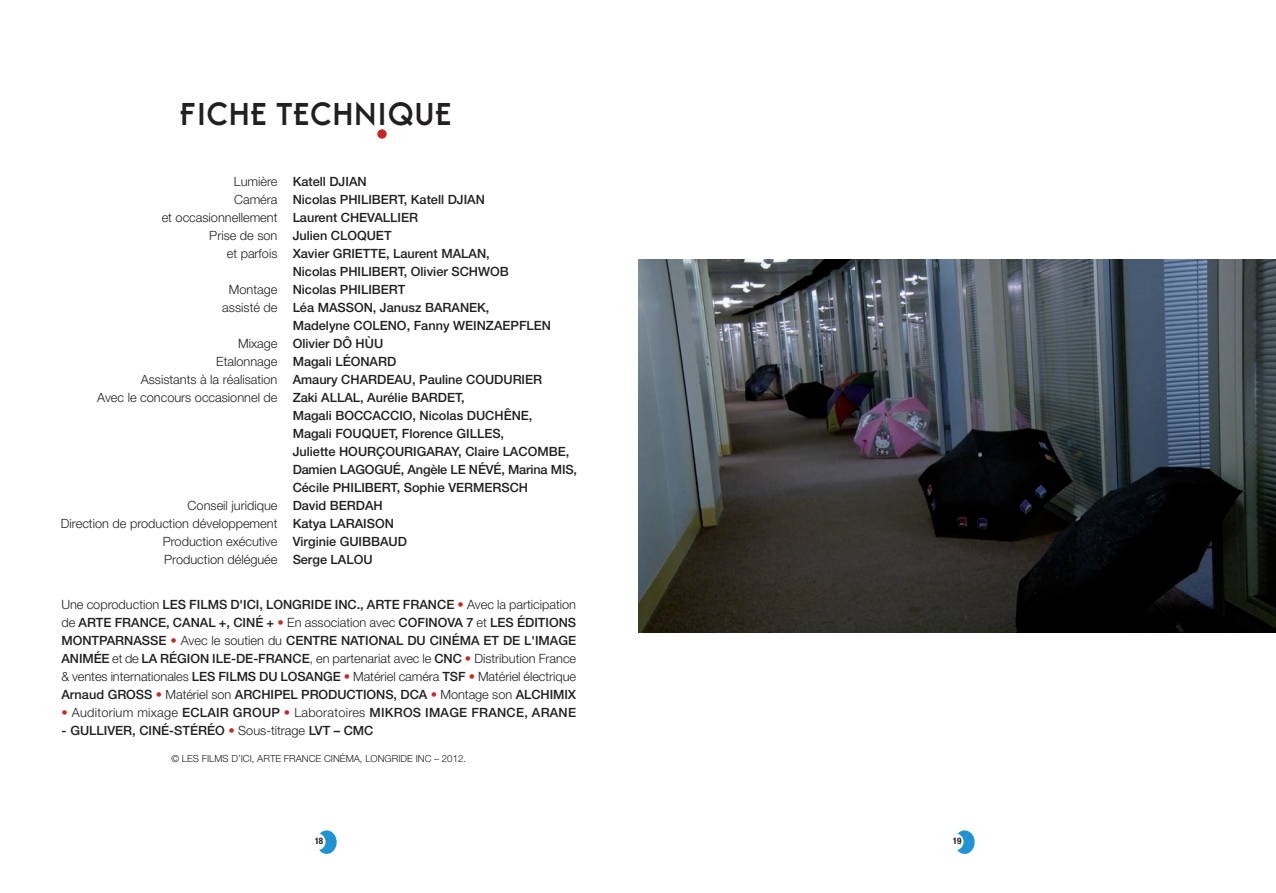
<style>
.page{position:relative;width:1276px;height:893px;background:#fff}
.page>*{position:absolute;margin:0;border:0;box-sizing:border-box;transform-origin:0 0}
.t1{font:700 30px "Belgrad";letter-spacing:-.025em;color:#231f20}
.t2{font:500 12.75px/18px "Helvetica Neue";color:#231f20;text-align:justify}
.t3{font:300 12.75px/18px "Helvetica Neue";color:#231f20;text-align:right}
.t4{font:500 12.75px "Helvetica Neue";letter-spacing:.02em;color:#231f20}
.t5{font:300 9.75px "Helvetica Neue";color:#231f20}
.t6{font:700 condensed 9px "Helvetica Neue";color:#231f20}
.s1{font-weight:300}
.s2{font-weight:300;color:#c42925}
</style>
<div class="page">
<img style="left:638px;top:260px;width:638px;height:373px">
<svg style="left:377px;top:129px;width:10px;height:10px"></svg>
<div style="left:317px;top:830px;width:20px;height:24px;background:#2094d2;border-radius:50%"></div>
<div style="left:308px;top:833px;width:17px;height:17px;background:#fff;border-radius:50%"></div>
<div style="left:954px;top:830px;width:20px;height:24px;background:#2094d2;border-radius:50%"></div>
<div style="left:946px;top:833px;width:17px;height:17px;background:#fff;border-radius:50%"></div>
<h1 class="t1" style="left:181px;top:102px;width:276px">fiche techNique</h1>
<p class="t3" style="left:162px;top:174px;width:117px">Lumière<br>Caméra<br>et occasionnellement<br>Prise de son<br>et parfois</p>
<p class="t3" style="left:222px;top:282px;width:57px;text-align:center">Montage assisté de</p>
<p class="t3" style="left:97px;top:336px;width:182px">Mixage<br>Etalonnage<br>Assistants à la réalisation<br>Avec le concours occasionnel de</p>
<p class="t2" style="left:293px;top:174px;width:286px;text-align:left">Katell DJIAN<br>Nicolas PHILIBERT, Katell DJIAN<br>Laurent CHEVALLIER<br>Julien CLOQUET<br>Xavier GRIETTE, Laurent MALAN,<br>Nicolas PHILIBERT, Olivier SCHWOB<br>Nicolas PHILIBERT<br>Léa MASSON, Janusz BARANEK,<br>Madelyne COLENO, Fanny WEINZAEPFLEN<br>Olivier DÔ HÙU<br>Magali LÉONARD<br>Amaury CHARDEAU, Pauline COUDURIER<br>Zaki ALLAL, Aurélie BARDET,<br>Magali BOCCACCIO, Nicolas DUCHÊNE,<br>Magali FOUQUET, Florence GILLES,<br>Juliette HOURÇOURIGARAY, Claire LACOMBE,<br>Damien LAGOGUÉ, Angèle LE NÉVÉ, Marina MIS,<br>Cécile PHILIBERT, Sophie VERMERSCH<br>David BERDAH<br>Katya LARAISON<br>Virginie GUIBBAUD<br>Serge LALOU</p>
<p class="t3" style="left:61px;top:498px;width:218px">Conseil juridique<br>Direction de production développement<br>Production exécutive<br>Production déléguée</p>
<p class="t2" style="left:61px;top:597px;width:516px"><span class="s1">Une coproduction</span> LES FILMS D'ICI, LONGRIDE INC., ARTE FRANCE <span class="s2">•</span> <span class="s1">Avec la participation de</span> ARTE FRANCE, CANAL +, CINÉ + <span class="s2">•</span> <span class="s1">En association avec</span> COFINOVA 7 <span class="s1">et</span> LES ÉDITIONS MONTPARNASSE <span class="s2">•</span> <span class="s1">Avec le soutien du</span> CENTRE NATIONAL DU CINÉMA ET DE L'IMAGE ANIMÉE <span class="s1">et de</span> LA RÉGION ILE-DE-FRANCE<span class="s1">, en partenariat avec le</span> CNC <span class="s2">•</span> <span class="s1">Distribution France &amp; ventes internationales</span> LES FILMS DU LOSANGE <span class="s2">•</span> <span class="s1">Matériel caméra</span> TSF <span class="s2">•</span> <span class="s1">Matériel électrique </span>Arnaud GROSS <span class="s2">•</span> <span class="s1">Matériel son</span> ARCHIPEL PRODUCTIONS, DCA <span class="s2">•</span> <span class="s1">Montage son</span> ALCHIMIX</p>
<p class="t4" style="left:61px;top:708px;width:516px"><span class="s2">•</span> <span class="s1">Auditorium mixage</span> ECLAIR GROUP <span class="s2">•</span> <span class="s1">Laboratoires</span> MIKROS IMAGE FRANCE, ARANE</p>
<p class="t2" style="left:61px;top:723px;width:313px">- GULLIVER, CINÉ-STÉRÉO <span class="s2">•</span> <span class="s1">Sous-titrage</span> LVT – CMC</p>
<p class="t5" style="left:171px;top:755px;width:296px">© LES FILMS D’ICI, ARTE FRANCE CINÉMA, LONGRIDE INC – 2012.</p>
<p class="t6" style="left:315px;top:838px;width:10px">18</p>
<p class="t6" style="left:952px;top:838px;width:10px">19</p>
</div>
